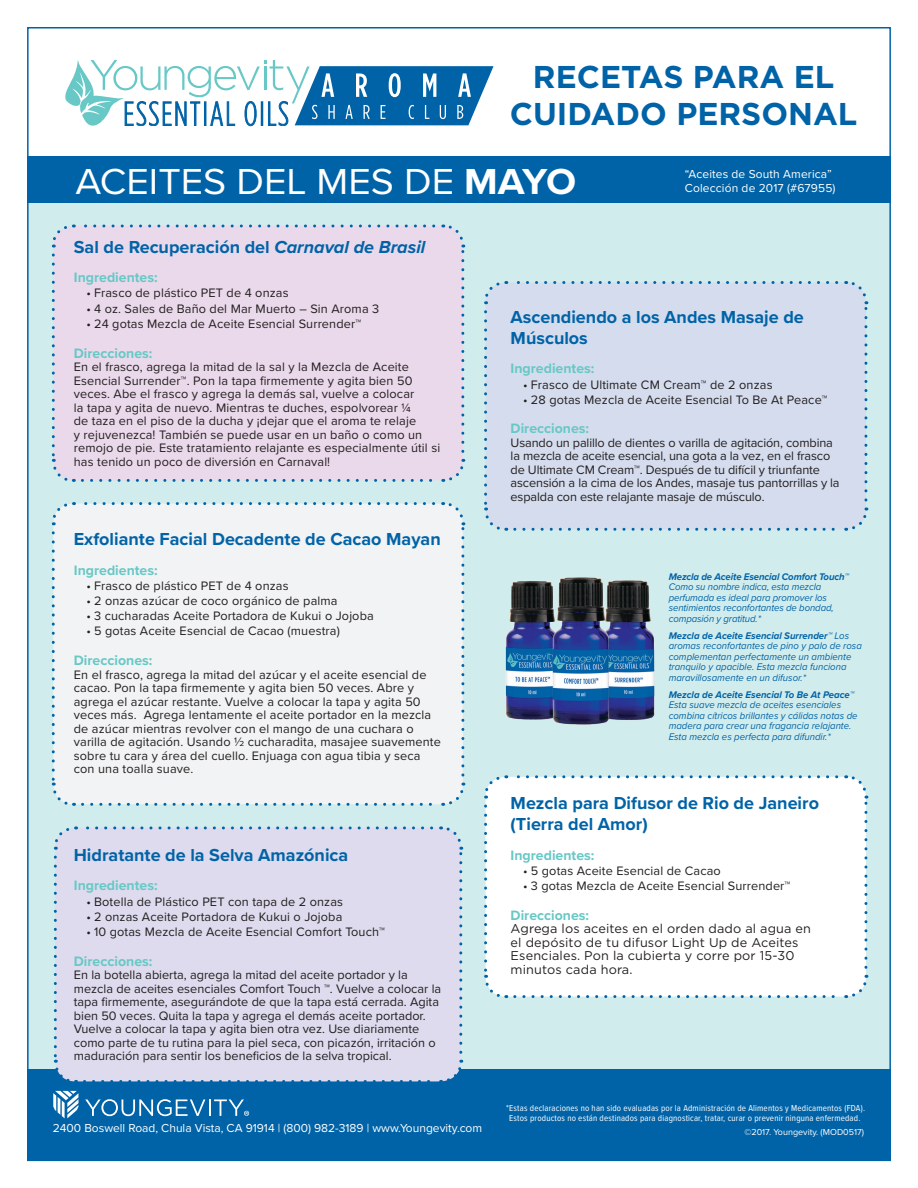
<style>
.page{position:relative;width:918px;height:1188px;background:#fff}
.page>*{position:absolute;margin:0;border:0;box-sizing:border-box;transform-origin:0 0}
.Body{font:37.5px "Proxima Nova";color:#fff;scale:1.05 1}
.Headline{font:700 31.5px/37.5px "Gotham";color:#0163a7;text-align:center}
.Recipe_Title{font:700 18px/21.6px "Proxima Nova";color:#0163a7}
.Ingredients_Directio{font:700 14.1px "Proxima Nova";color:#67c8c6}
.Recipe_Title-2{font:700 14.1px "Proxima Nova";color:#67c8c6}
.Ingredients_Directio-2{font:12.75px/13.5px "Proxima Nova";letter-spacing:.01em;color:#231f20}
.Ingredients_Directio-3{font:12.75px/13.5px "Proxima Nova";letter-spacing:-.01em;color:#231f20}
.Ingredients_Directio-4{font:12.75px/13.5px "Gotham";letter-spacing:.01em;color:#231f20}
.Body_Text{font:12px "Proxima Nova";color:#fff}
.Body_Text_-_No_Inden{font:italic 10.05px/10.5px "Proxima Nova";color:#0163a7;scale:.96 1}
.t1{font:9px/9.9px "Proxima Nova Cond";letter-spacing:.02em;color:#fff;text-align:center}
.Body-2{font:9px "Proxima Nova";color:#fff}
.s1{font-weight:700}
.s2{font-style:italic}
</style>
<div class="page">
<div style="left:27px;top:186px;width:864px;height:975px;background:#d1ecec"></div>
<div style="left:27px;top:1069px;width:864px;height:92px;background:#0163a7"></div>
<svg style="left:65px;top:60px;width:429px;height:66px"></svg>
<div style="left:27px;top:156px;width:864px;height:47px;background:#0163a7"></div>
<div style="left:486px;top:283px;width:380px;height:246px;background:#d4dced;border-radius:20px"></div>
<svg style="left:484px;top:312px;width:23px;height:219px"></svg>
<svg style="left:515px;top:508px;width:354px;height:23px"></svg>
<svg style="left:846px;top:281px;width:22px;height:219px"></svg>
<svg style="left:484px;top:281px;width:353px;height:23px"></svg>
<div style="left:55px;top:828px;width:406px;height:253px;background:#dddbed;border-radius:20px"></div>
<svg style="left:53px;top:857px;width:24px;height:225px"></svg>
<svg style="left:84px;top:1060px;width:380px;height:22px"></svg>
<svg style="left:441px;top:826px;width:22px;height:226px"></svg>
<svg style="left:53px;top:826px;width:379px;height:24px"></svg>
<div style="left:486px;top:777px;width:380px;height:220px;background:#fff;border-radius:20px"></div>
<svg style="left:484px;top:806px;width:23px;height:193px"></svg>
<svg style="left:515px;top:975px;width:354px;height:24px"></svg>
<svg style="left:846px;top:775px;width:22px;height:192px"></svg>
<svg style="left:484px;top:775px;width:353px;height:24px"></svg>
<img style="left:505px;top:577px;width:150px;height:148px">
<svg style="left:53px;top:1091px;width:26px;height:27px"></svg>
<svg style="left:85px;top:1099px;width:164px;height:17px"></svg>
<div style="left:53px;top:504px;width:410px;height:300px;background:#f2f3f4;border-radius:20px"></div>
<svg style="left:51px;top:533px;width:24px;height:273px"></svg>
<svg style="left:83px;top:783px;width:383px;height:23px"></svg>
<svg style="left:443px;top:502px;width:22px;height:273px"></svg>
<svg style="left:51px;top:502px;width:383px;height:23px"></svg>
<div style="left:53px;top:226px;width:410px;height:254px;background:#ead9ea;border-radius:20px"></div>
<svg style="left:51px;top:255px;width:23px;height:227px"></svg>
<svg style="left:82px;top:459px;width:384px;height:23px"></svg>
<svg style="left:443px;top:224px;width:22px;height:227px"></svg>
<svg style="left:52px;top:224px;width:382px;height:24px"></svg>
<p class="Headline" style="left:510px;top:57px;width:349px">RECETAS PARA EL<br>CUIDADO PERSONAL</p>
<p class="Body" style="left:75px;top:153px;width:478px">ACEITES DEL MES DE <span class="s1">MAYO</span></p>
<p class="Body_Text" style="left:685px;top:165px;width:149px">“Aceites de South America”</p>
<p class="Body_Text" style="left:685px;top:179px;width:152px">Colección de 2017 (#67955)</p>
<p class="Recipe_Title" style="left:74px;top:235px;width:353px">Sal de Recuperación del <span class="s2">Carnaval de Brasil</span></p>
<p class="Ingredients_Directio" style="left:74px;top:267px;width:85px">Ingredientes:</p>
<p class="Ingredients_Directio-2" style="left:87px;top:286px;width:204px">• Frasco de plástico PET de 4 onzas</p>
<p class="Ingredients_Directio-2" style="left:87px;top:301px;width:294px">• 4 oz. Sales de Baño del Mar Muerto – Sin Aroma 3</p>
<p class="Ingredients_Directio-2" style="left:87px;top:316px;width:276px">• 24 gotas Mezcla de Aceite Esencial Surrender™</p>
<p class="Ingredients_Directio" style="left:74px;top:342px;width:80px">Direcciones:</p>
<p class="Ingredients_Directio-2" style="left:74px;top:359px;width:368px">En el frasco, agrega la mitad de la sal y la Mezcla de Aceite Esencial Surrender™. Pon la tapa firmemente y agita bien 50 veces. Abe el frasco y agrega la demás sal, vuelve a colocar<br>la tapa y agita de nuevo. Mientras te duches, espolvorear ¼<br>de taza en el piso de la ducha y ¡dejar que el aroma te relaje<br>y rejuvenezca! También se puede usar en un baño o como un remojo de pie. Este tratamiento relajante es especialmente útil si has tenido un poco de diversión en Carnaval!</p>
<p class="Recipe_Title" style="left:74px;top:528px;width:369px">Exfoliante Facial Decadente de Cacao Mayan</p>
<p class="Ingredients_Directio" style="left:74px;top:559px;width:85px">Ingredientes:</p>
<p class="Ingredients_Directio-2" style="left:87px;top:578px;width:204px">• Frasco de plástico PET de 4 onzas</p>
<p class="Ingredients_Directio-2" style="left:87px;top:593px;width:253px">• 2 onzas azúcar de coco orgánico de palma</p>
<p class="Ingredients_Directio-2" style="left:87px;top:609px;width:289px">• 3 cucharadas Aceite Portadora de Kukui o Jojoba</p>
<p class="Ingredients_Directio-2" style="left:87px;top:624px;width:255px">• 5 gotas Aceite Esencial de Cacao (muestra)</p>
<p class="Ingredients_Directio" style="left:74px;top:650px;width:80px">Direcciones:</p>
<p class="Ingredients_Directio-2" style="left:74px;top:667px;width:369px">En el frasco, agrega la mitad del azúcar y el aceite esencial de cacao. Pon la tapa firmemente y agita bien 50 veces. Abre y agrega el azúcar restante. Vuelve a colocar la tapa y agita 50 veces más. Agrega lentamente el aceite portador en la mezcla de azúcar mientras revolver con el mango de una cuchara o varilla de agitación. Usando ½ cucharadita, masajee suavemente sobre tu cara y área del cuello. Enjuaga con agua tibia y seca con una toalla suave.</p>
<p class="Recipe_Title" style="left:74px;top:844px;width:276px">Hidratante de la Selva Amazónica</p>
<p class="Ingredients_Directio" style="left:74px;top:875px;width:85px">Ingredientes:</p>
<p class="Ingredients_Directio-2" style="left:87px;top:894px;width:258px">• Botella de Plástico PET con tapa de 2 onzas</p>
<p class="Ingredients_Directio-2" style="left:87px;top:909px;width:257px">• 2 onzas Aceite Portadora de Kukui o Jojoba</p>
<p class="Ingredients_Directio-2" style="left:87px;top:925px;width:300px">• 10 gotas Mezcla de Aceite Esencial Comfort Touch™</p>
<p class="Ingredients_Directio" style="left:74px;top:951px;width:80px">Direcciones:</p>
<p class="Ingredients_Directio-2" style="left:74px;top:968px;width:369px">En la botella abierta, agrega la mitad del aceite portador y la mezcla de aceites esenciales Comfort Touch ™. Vuelve a colocar la tapa firmemente, asegurándote de que la tapa está cerrada. Agita bien 50 veces. Quita la tapa y agrega el demás aceite portador.<br>Vuelve a colocar la tapa y agita bien otra vez. Use diariamente como parte de tu rutina para la piel seca, con picazón, irritación o maduración para sentir los beneficios de la selva tropical.</p>
<p class="Body_Text" style="left:53px;top:1119px;width:431px">2400 Boswell Road, Chula Vista, CA 91914 | (800) 982-3189 | www.Youngevity.com</p>
<p class="Recipe_Title" style="left:511px;top:306px;width:295px">Ascendiendo a los Andes Masaje de</p>
<p class="Recipe_Title" style="left:511px;top:327px;width:79px">Músculos</p>
<p class="Recipe_Title-2" style="left:511px;top:358px;width:85px">Ingredientes:</p>
<p class="Ingredients_Directio-2" style="left:523px;top:377px;width:251px">• Frasco de Ultimate CM Cream™ de 2 onzas</p>
<p class="Ingredients_Directio-2" style="left:523px;top:392px;width:306px">• 28 gotas Mezcla de Aceite Esencial To Be At Peace™</p>
<p class="Ingredients_Directio" style="left:511px;top:418px;width:80px">Direcciones:</p>
<p class="Ingredients_Directio-3" style="left:511px;top:435px;width:331px">Usando un palillo de dientes o varilla de agitación, combina la mezcla de aceite esencial, una gota a la vez, en el frasco de Ultimate CM Cream™. Después de tu difícil y triunfante ascensión a la cima de los Andes, masaje tus pantorrillas y la espalda con este relajante masaje de músculo.</p>
<p class="Body_Text_-_No_Inden" style="left:669px;top:571px;width:189px"><span class="s1">Mezcla de Aceite Esencial Comfort Touch™ </span>Como su nombre indica, esta mezcla perfumada es ideal para promover los sentimientos reconfortantes de bondad, compasión y gratitud.*</p>
<p class="Body_Text_-_No_Inden" style="left:669px;top:630px;width:203px"><span class="s1">Mezcla de Aceite Esencial Surrender™</span> Los aromas reconfortantes de pino y palo de rosa complementan perfectamente un ambiente tranquilo y apacible. Esta mezcla funciona maravillosamente en un difusor.*</p>
<p class="Body_Text_-_No_Inden" style="left:669px;top:689px;width:198px"><span class="s1">Mezcla de Aceite Esencial To Be At Peace™ </span>Esta suave mezcla de aceites esenciales combina cítricos brillantes y cálidas notas de madera para crear una fragancia relajante.<br>Esta mezcla es perfecta para difundir.*</p>
<p class="Recipe_Title" style="left:511px;top:791px;width:310px">Mezcla para Difusor de Rio de Janeiro (Tierra del Amor)</p>
<p class="Ingredients_Directio" style="left:511px;top:845px;width:85px">Ingredientes:</p>
<p class="Ingredients_Directio-2" style="left:523px;top:863px;width:199px">• 5 gotas Aceite Esencial de Cacao</p>
<p class="Ingredients_Directio-2" style="left:523px;top:879px;width:269px">• 3 gotas Mezcla de Aceite Esencial Surrender™</p>
<p class="Ingredients_Directio" style="left:511px;top:905px;width:80px">Direcciones:</p>
<p class="Ingredients_Directio-4" style="left:511px;top:922px;width:302px">Agrega los aceites en el orden dado al agua en el depósito de tu difusor Light Up de Aceites Esenciales. Pon la cubierta y corre por 15-30 minutos cada hora.</p>
<p class="t1" style="left:506px;top:1103px;width:360px">*Estas declaraciones no han sido evaluadas por la Administración de Alimentos y Medicamentos (FDA).<br>Estos productos no están destinados para diagnosticar, tratar, curar o prevenir ninguna enfermedad.</p>
<p class="Body-2" style="left:744px;top:1125px;width:121px">©2017. Youngevity. (MOD0517)</p>
</div>
